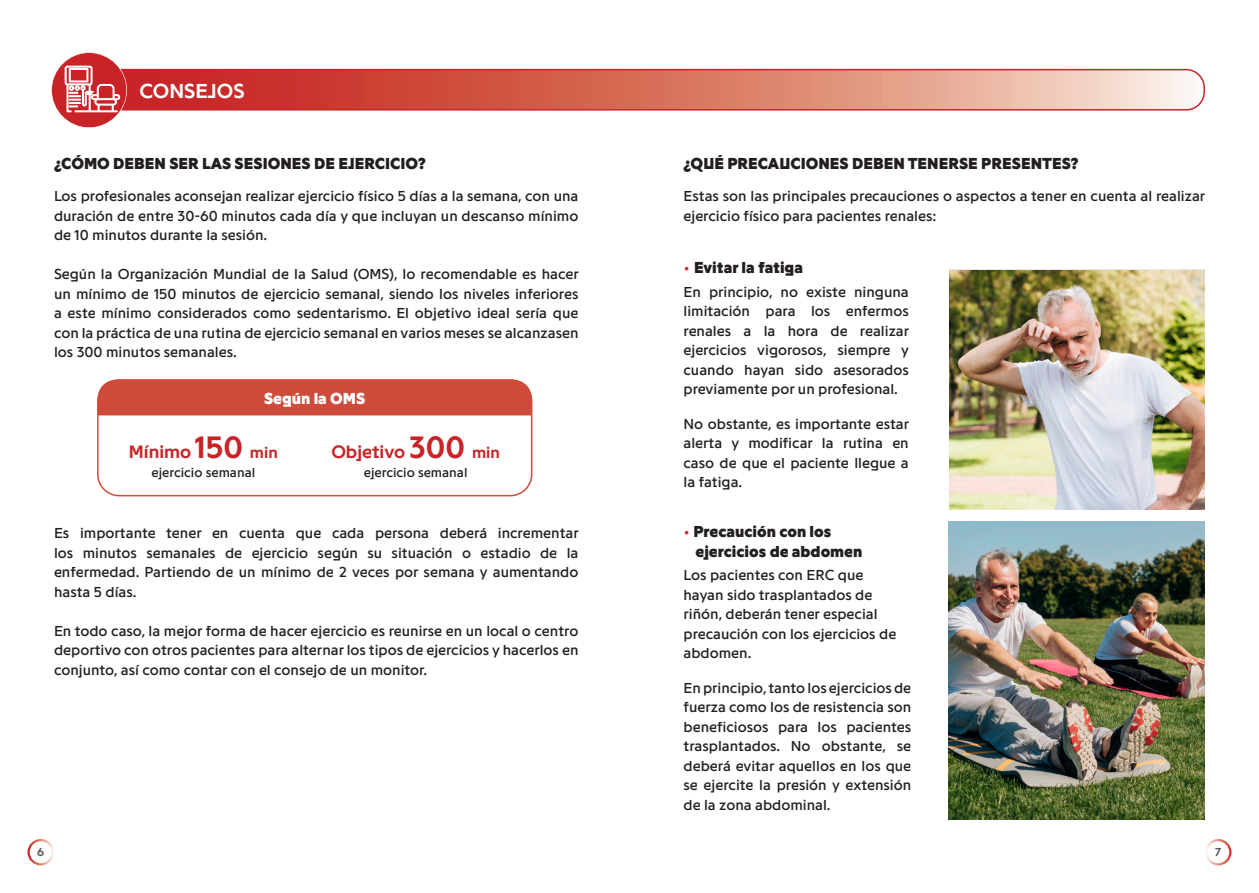
<style>
.page{position:relative;width:1259px;height:893px;background:#fff}
.page>*{position:absolute;margin:0;border:0;box-sizing:border-box;transform-origin:0 0}
.t1{font:700 21px "Programme Pan";color:#fff}
.t2{font:700 18.6px "Programme Pan";color:#c82428}
.t3{font:900 16.5px/19.5px "Programme Pan";color:#231f20}
.t4{font:900 16.5px "Programme Pan";color:#fff}
.t5{font:15px/19.5px "Programme Pan";color:#231f20;text-align:justify}
.t6{font:13.5px "Programme Pan";color:#231f20}
.t7{font:700 12px "Programme Pan";color:#57585a}
.s1{font-size:32.1px}
.s2{font-size:16.5px}
.s3{font-family:"Kaleko 105 Round";font-weight:700;font-size:15px;color:#c82428}
</style>
<div class="page">
<svg style="left:51px;top:52px;width:1153px;height:76px"></svg>
<div style="left:28px;top:839px;width:26px;height:26px;border:2px solid #fff;border-radius:50%"></div>
<div style="left:1205px;top:839px;width:26px;height:26px;border:2px solid #fff;border-radius:50%"></div>
<div style="left:98px;top:380px;width:433px;height:35px;background:#ce4b3a"></div>
<img style="left:949px;top:271px;width:256px;height:238px">
<img style="left:948px;top:522px;width:257px;height:298px">
<div style="left:97px;top:379px;width:435px;height:117px;border:2px solid #ce4b3a;border-radius:21px"></div>
<h1 class="t1" style="left:139px;top:79px;width:106px">CONSEJOS</h1>
<p class="t3" style="left:54px;top:153px;width:373px">¿CÓMO DEBEN SER LAS SESIONES DE EJERCICIO?</p>
<p class="t5" style="left:54px;top:186px;width:526px">Los profesionales aconsejan realizar ejercicio físico 5 días a la semana, con una duración de entre 30-60 minutos cada día y que incluyan un descanso mínimo de 10 minutos durante la sesión.</p>
<p class="t5" style="left:54px;top:264px;width:526px">Según la Organización Mundial de la Salud (OMS), lo recomendable es hacer un mínimo de 150 minutos de ejercicio semanal, siendo los niveles inferiores a este mínimo considerados como sedentarismo. El objetivo ideal sería que con la práctica de una rutina de ejercicio semanal en varios meses se alcanzasen los 300 minutos semanales.</p>
<p class="t4" style="left:264px;top:389px;width:103px">Según la OMS</p>
<p class="t2" style="left:129px;top:441px;width:150px">Mínimo <span class="s1">150</span> <span class="s2">min</span></p>
<p class="t6" style="left:152px;top:464px;width:105px">ejercicio semanal</p>
<p class="t2" style="left:331px;top:441px;width:170px">Objetivo <span class="s1">300</span> <span class="s2">min</span></p>
<p class="t6" style="left:364px;top:464px;width:105px">ejercicio semanal</p>
<p class="t5" style="left:54px;top:523px;width:526px">Es importante tener en cuenta que cada persona deberá incrementar los minutos semanales de ejercicio según su situación o estadio de la enfermedad. Partiendo de un mínimo de 2 veces por semana y aumentando hasta 5 días.</p>
<p class="t5" style="left:54px;top:620px;width:526px">En todo caso, la mejor forma de hacer ejercicio es reunirse en un local o centro deportivo con otros pacientes para alternar los tipos de ejercicios y hacerlos en conjunto, así como contar con el consejo de un monitor.</p>
<p class="t3" style="left:683px;top:153px;width:396px">¿QUÉ PRECAUCIONES DEBEN TENERSE PRESENTES?</p>
<p class="t5" style="left:683px;top:186px;width:523px">Estas son las principales precauciones o aspectos a tener en cuenta al realizar ejercicio físico para pacientes renales:</p>
<p class="t3" style="left:683px;top:258px;width:121px"><span class="s3">•</span> Evitar la fatiga</p>
<p class="t5" style="left:683px;top:282px;width:227px">En principio, no existe ninguna limitación para los enfermos renales a la hora de realizar ejercicios vigorosos, siempre y cuando hayan sido asesorados previamente por un profesional.</p>
<p class="t5" style="left:683px;top:414px;width:227px">No obstante, es importante estar alerta y modificar la rutina en caso de que el paciente llegue a la fatiga.</p>
<p class="t3" style="left:695px;top:522px;width:168px;text-indent:-12px"><span class="s3">•</span> Precaución con los ejercicios de abdomen</p>
<p class="t5" style="left:683px;top:565px;width:214px;text-align:left">Los pacientes con ERC que hayan sido trasplantados de riñón, deberán tener especial precaución con los ejercicios de abdomen.</p>
<p class="t5" style="left:683px;top:678px;width:229px">En principio, tanto los ejercicios de fuerza como los de resistencia son beneficiosos para los pacientes trasplantados. No obstante, se deberá evitar aquellos en los que se ejercite la presión y extensión de la zona abdominal.</p>
<p class="t7" style="left:37px;top:844px;width:9px">6</p>
<p class="t7" style="left:1215px;top:844px;width:8px">7</p>
</div>
